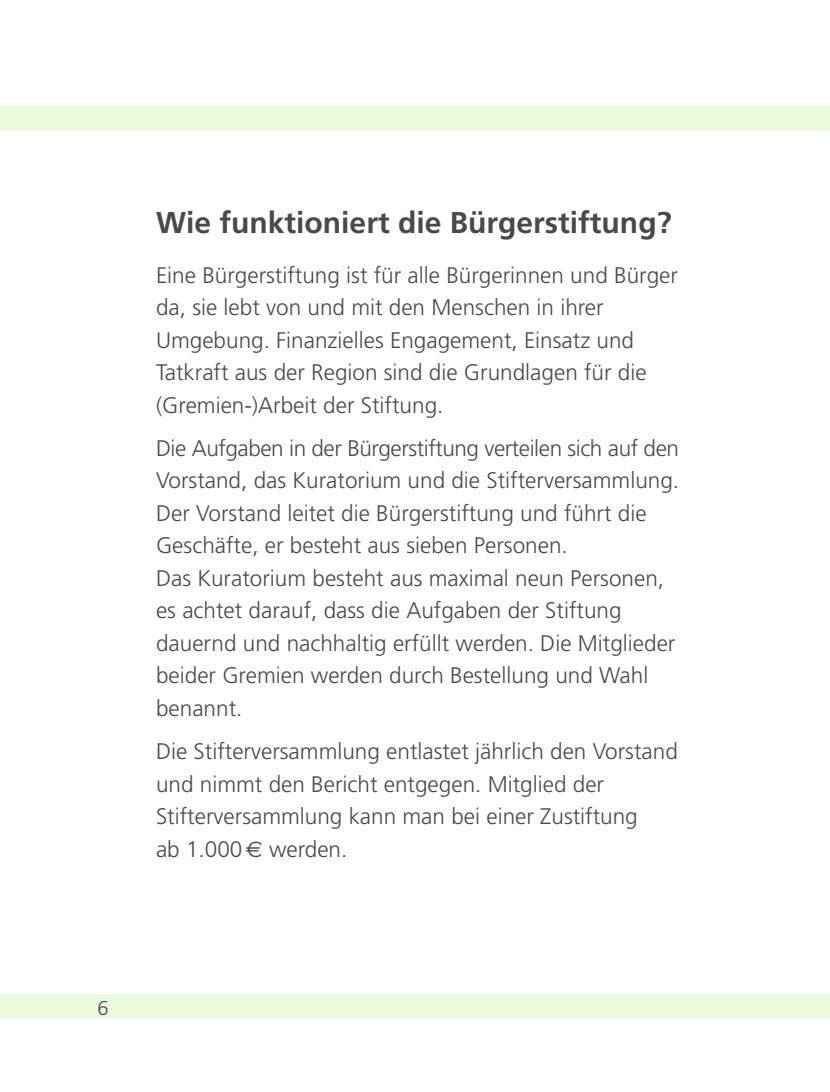
<style>
.page{position:relative;width:830px;height:1092px;background:#fff}
.page>*{position:absolute;margin:0;border:0;box-sizing:border-box;transform-origin:0 0}
.t1{font:700 30px "Frutiger";color:#4d4845}
.t2{font:300 22.5px/32.5px "Frutiger";color:#4d4845}
.t3{font:300 20px "Frutiger";color:#4d4845}
.s1{font-family:"Euro Sans";font-weight:400}
</style>
<div class="page">
<div style="left:0;top:106px;width:829px;height:25px;background:#ecfade"></div>
<div style="left:0;top:994px;width:829px;height:25px;background:#ecfade"></div>
<h1 class="t1" style="left:156px;top:204px;width:517px">Wie funktioniert die Bürgerstiftung?</h1>
<p class="t2" style="left:156px;top:258px;width:523px">Eine Bürgerstiftung ist für alle Bürgerinnen und Bürger da, sie lebt von und mit den Menschen in ihrer Umgebung. Finanzielles Engagement, Einsatz und Tatkraft aus der Region sind die Grundlagen für die (Gremien-)Arbeit der Stiftung.</p>
<p class="t2" style="left:156px;top:431px;width:524px">Die Aufgaben in der Bürgerstiftung verteilen sich auf den Vorstand, das Kuratorium und die Stifterversammlung.<br>Der Vorstand leitet die Bürgerstiftung und führt die Geschäfte, er besteht aus sieben Personen.<br>Das Kuratorium besteht aus maximal neun Personen, es achtet darauf, dass die Aufgaben der Stiftung dauernd und nachhaltig erfüllt werden. Die Mitglieder beider Gremien werden durch Bestellung und Wahl benannt.</p>
<p class="t2" style="left:156px;top:734px;width:523px">Die Stifterversammlung entlastet jährlich den Vorstand und nimmt den Bericht entgegen. Mitglied der Stifterversammlung kann man bei einer Zustiftung<br>ab 1.000 <span class="s1">E</span> werden.</p>
<p class="t3" style="left:97px;top:996px;width:13px">6</p>
</div>
